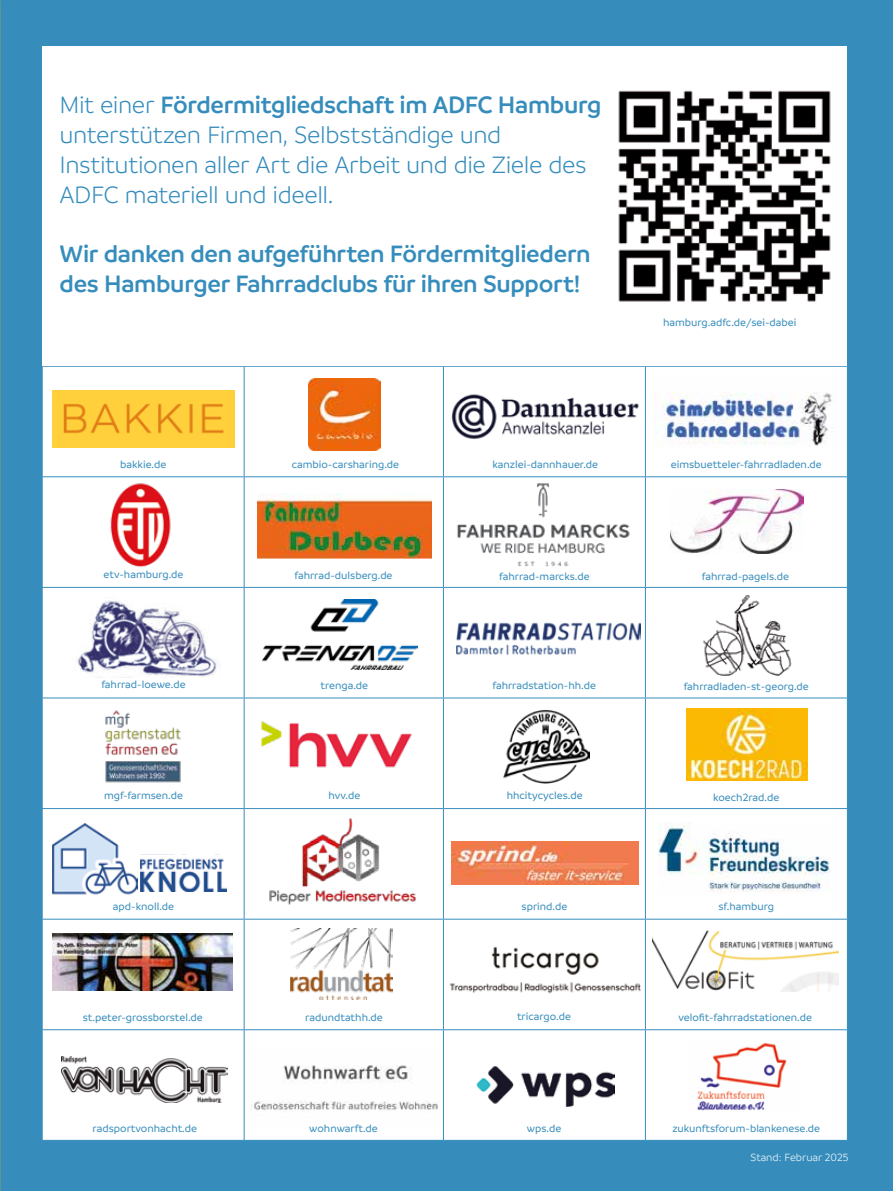
<style>
.page{position:relative;width:893px;height:1191px;background:#368dbc}
.page>*{position:absolute;margin:0;border:0;box-sizing:border-box;transform-origin:0 0}
.t1{font:300 25.5px/30px "Branding";letter-spacing:-.015em;color:#368dbc}
.t2{font:600 25.5px/30px "Branding";letter-spacing:-.01em;color:#368dbc}
.t3{font:500 11.25px "Branding";color:#368dbc}
.t4{font:300 11.25px "Branding";color:#fff}
.s1{font-weight:600}
</style>
<div class="page">
<div style="left:43px;top:367px;width:803px;height:773px;background:#fff"></div>
<hr style="left:244px;top:366px;width:1px;height:110px;background:#368dbc">
<hr style="left:443px;top:366px;width:1px;height:110px;background:#368dbc">
<hr style="left:645px;top:366px;width:1px;height:110px;background:#368dbc">
<hr style="left:42px;top:476px;width:202px;height:1px;background:#368dbc">
<hr style="left:244px;top:476px;width:199px;height:1px;background:#368dbc">
<hr style="left:244px;top:477px;width:1px;height:110px;background:#368dbc">
<hr style="left:443px;top:476px;width:202px;height:1px;background:#368dbc">
<hr style="left:443px;top:477px;width:1px;height:110px;background:#368dbc">
<hr style="left:645px;top:476px;width:203px;height:1px;background:#368dbc">
<hr style="left:645px;top:477px;width:1px;height:110px;background:#368dbc">
<hr style="left:42px;top:587px;width:202px;height:1px;background:#368dbc">
<hr style="left:244px;top:587px;width:199px;height:1px;background:#368dbc">
<hr style="left:244px;top:588px;width:1px;height:109px;background:#368dbc">
<hr style="left:443px;top:587px;width:202px;height:1px;background:#368dbc">
<hr style="left:443px;top:588px;width:1px;height:109px;background:#368dbc">
<hr style="left:645px;top:587px;width:203px;height:1px;background:#368dbc">
<hr style="left:645px;top:588px;width:1px;height:109px;background:#368dbc">
<hr style="left:42px;top:697px;width:202px;height:1px;background:#368dbc">
<hr style="left:244px;top:697px;width:199px;height:1px;background:#368dbc">
<hr style="left:244px;top:698px;width:1px;height:110px;background:#368dbc">
<hr style="left:443px;top:697px;width:202px;height:1px;background:#368dbc">
<hr style="left:443px;top:698px;width:1px;height:110px;background:#368dbc">
<hr style="left:645px;top:697px;width:203px;height:1px;background:#368dbc">
<hr style="left:645px;top:698px;width:1px;height:110px;background:#368dbc">
<hr style="left:42px;top:808px;width:202px;height:1px;background:#368dbc">
<hr style="left:244px;top:808px;width:199px;height:1px;background:#368dbc">
<hr style="left:244px;top:809px;width:1px;height:109px;background:#368dbc">
<hr style="left:443px;top:808px;width:202px;height:1px;background:#368dbc">
<hr style="left:443px;top:809px;width:1px;height:109px;background:#368dbc">
<hr style="left:645px;top:808px;width:203px;height:1px;background:#368dbc">
<hr style="left:645px;top:809px;width:1px;height:109px;background:#368dbc">
<hr style="left:42px;top:918px;width:202px;height:1px;background:#368dbc">
<hr style="left:244px;top:918px;width:199px;height:1px;background:#368dbc">
<hr style="left:244px;top:919px;width:1px;height:110px;background:#368dbc">
<hr style="left:443px;top:918px;width:202px;height:1px;background:#368dbc">
<hr style="left:443px;top:919px;width:1px;height:110px;background:#368dbc">
<hr style="left:645px;top:918px;width:203px;height:1px;background:#368dbc">
<hr style="left:645px;top:919px;width:1px;height:110px;background:#368dbc">
<hr style="left:42px;top:1029px;width:202px;height:1px;background:#368dbc">
<hr style="left:244px;top:1029px;width:199px;height:1px;background:#368dbc">
<hr style="left:244px;top:1030px;width:1px;height:110px;background:#368dbc">
<hr style="left:443px;top:1029px;width:202px;height:1px;background:#368dbc">
<hr style="left:443px;top:1030px;width:1px;height:110px;background:#368dbc">
<hr style="left:645px;top:1029px;width:203px;height:1px;background:#368dbc">
<hr style="left:645px;top:1030px;width:1px;height:110px;background:#368dbc">
<img style="left:308px;top:378px;width:73px;height:72px">
<img style="left:53px;top:390px;width:181px;height:57px">
<img style="left:654px;top:377px;width:188px;height:71px">
<img style="left:100px;top:479px;width:76px;height:97px">
<img style="left:450px;top:385px;width:190px;height:58px">
<img style="left:73px;top:596px;width:147px;height:81px">
<img style="left:670px;top:489px;width:133px;height:65px">
<img style="left:457px;top:609px;width:183px;height:59px">
<img style="left:262px;top:599px;width:156px;height:70px">
<img style="left:501px;top:710px;width:89px;height:73px">
<img style="left:451px;top:842px;width:187px;height:42px">
<img style="left:697px;top:594px;width:99px;height:82px">
<img style="left:99px;top:702px;width:88px;height:87px">
<img style="left:258px;top:493px;width:173px;height:65px">
<img style="left:450px;top:479px;width:186px;height:99px">
<img style="left:687px;top:708px;width:120px;height:72px">
<img style="left:250px;top:1049px;width:189px;height:78px">
<img style="left:476px;top:1062px;width:139px;height:44px">
<img style="left:688px;top:1040px;width:112px;height:72px">
<img style="left:53px;top:933px;width:179px;height:57px">
<img style="left:658px;top:822px;width:173px;height:72px">
<img style="left:243px;top:718px;width:187px;height:56px">
<img style="left:62px;top:1056px;width:165px;height:46px">
<img style="left:251px;top:805px;width:182px;height:117px">
<img style="left:52px;top:824px;width:86px;height:72px">
<img style="left:141px;top:855px;width:85px;height:36px">
<img style="left:447px;top:933px;width:194px;height:65px">
<img style="left:291px;top:928px;width:102px;height:71px">
<div style="left:43px;top:46px;width:804px;height:293px;background:#fff"></div>
<img style="left:618px;top:90px;width:213px;height:212px">
<div style="left:43px;top:332px;width:804px;height:33px;background:#fff"></div>
<img style="left:653px;top:929px;width:186px;height:62px">
<img style="left:0;top:0;width:1px;height:1191px">
<h1 class="t1" style="left:60px;top:90px;width:543px">Mit einer <span class="s1">Fördermitgliedschaft im ADFC Hamburg </span>unterstützen Firmen, Selbstständige und Institutionen aller Art die Arbeit und die Ziele des ADFC materiell und ideell.</h1>
<h1 class="t2" style="left:60px;top:239px;width:533px">Wir danken den aufgeführten Fördermitgliedern des Hamburger Fahrradclubs für ihren Support!</h1>
<p class="t3" style="left:663px;top:316px;width:135px">hamburg.adfc.de/sei-dabei</p>
<p class="t3" style="left:120px;top:458px;width:48px">bakkie.de</p>
<p class="t3" style="left:292px;top:458px;width:109px">cambio-carsharing.de</p>
<p class="t3" style="left:671px;top:458px;width:152px">eimsbuetteler-fahrradladen.de</p>
<p class="t3" style="left:492px;top:458px;width:107px">kanzlei-dannhauer.de</p>
<p class="t3" style="left:104px;top:568px;width:81px">etv-hamburg.de</p>
<p class="t3" style="left:294px;top:569px;width:100px">fahrrad-dulsberg.de</p>
<p class="t3" style="left:499px;top:570px;width:92px">fahrrad-marcks.de</p>
<p class="t3" style="left:702px;top:570px;width:89px">fahrrad-pagels.de</p>
<p class="t3" style="left:101px;top:679px;width:86px">fahrrad-loewe.de</p>
<p class="t3" style="left:321px;top:679px;width:49px">trenga.de</p>
<p class="t3" style="left:492px;top:679px;width:105px">fahrradstation-hh.de</p>
<p class="t3" style="left:684px;top:680px;width:127px">fahrradladen-st-georg.de</p>
<p class="t3" style="left:104px;top:790px;width:80px">mgf-farmsen.de</p>
<p class="t3" style="left:329px;top:789px;width:33px">hvv.de</p>
<p class="t3" style="left:507px;top:789px;width:78px">hhcitycycles.de</p>
<p class="t3" style="left:713px;top:791px;width:67px">koech2rad.de</p>
<p class="t3" style="left:113px;top:901px;width:63px">apd-knoll.de</p>
<p class="t3" style="left:522px;top:900px;width:47px">sprind.de</p>
<p class="t3" style="left:718px;top:901px;width:57px">sf.hamburg</p>
<p class="t3" style="left:83px;top:1011px;width:122px">st.peter-grossborstel.de</p>
<p class="t3" style="left:305px;top:1011px;width:79px">radundtathh.de</p>
<p class="t3" style="left:517px;top:1010px;width:55px">tricargo.de</p>
<p class="t3" style="left:678px;top:1011px;width:135px">velofit-fahrradstationen.de</p>
<p class="t3" style="left:93px;top:1122px;width:106px">radsportvonhacht.de</p>
<p class="t3" style="left:309px;top:1122px;width:70px">wohnwarft.de</p>
<p class="t3" style="left:527px;top:1122px;width:36px">wps.de</p>
<p class="t3" style="left:672px;top:1122px;width:149px">zukunftsforum-blankenese.de</p>
<p class="t4" style="left:750px;top:1151px;width:100px">Stand: Februar 2025</p>
</div>
